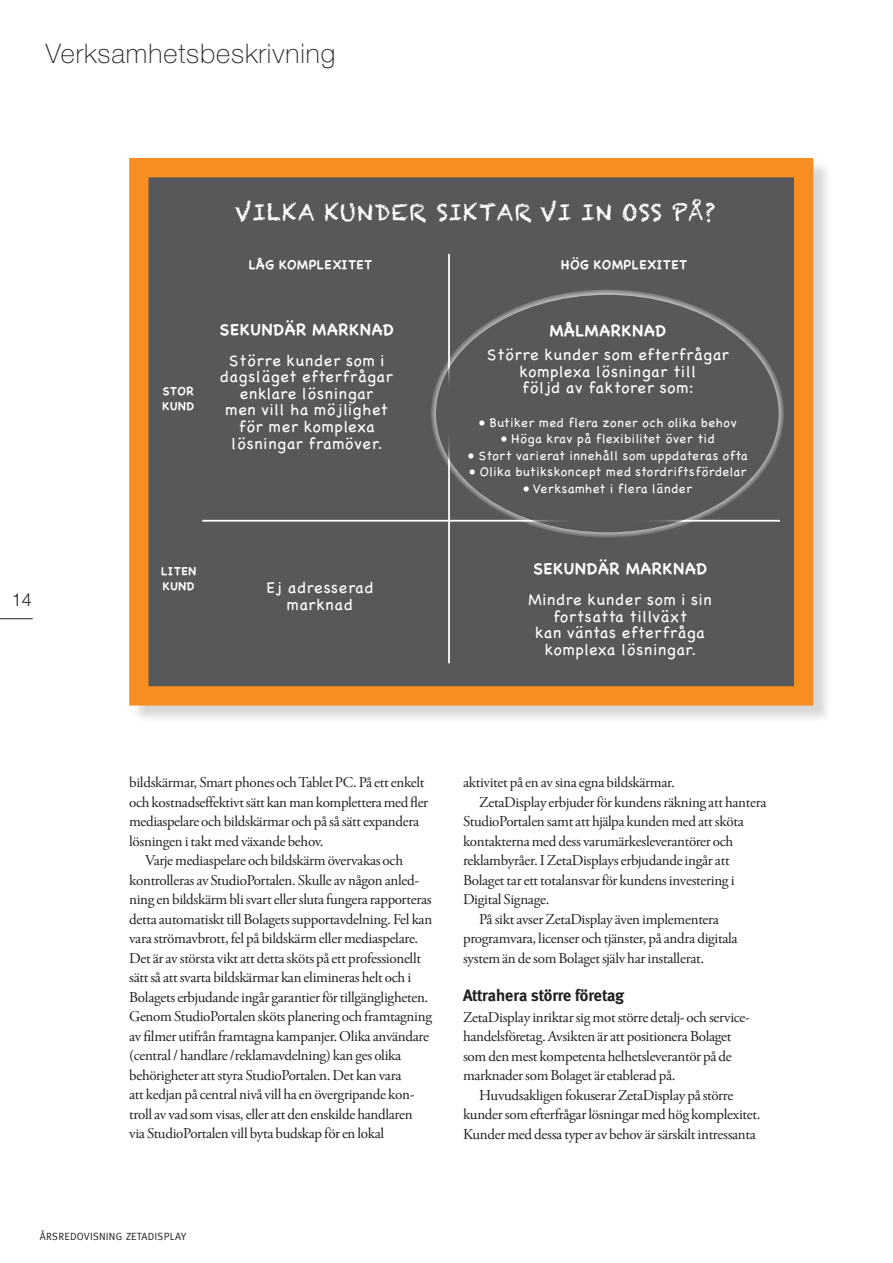
<style>
.page{position:relative;width:893px;height:1263px;background:#fff}
.page>*{position:absolute;margin:0;border:0;box-sizing:border-box;transform-origin:0 0}
.t1{font:100 27px "Helvetica Neue";letter-spacing:.035em;color:#231f20}
.t2{font:22.5px "Chalkduster";letter-spacing:.045em;color:#fff}
.t3{font:300 18px "Helvetica Neue";color:#231f20}
.t4{font:700 16.5px "Meta";color:#231f20}
.t5{font:16.05px/16.5px "Chalkboard";letter-spacing:.045em;color:#fff;text-align:center}
.t6{font:700 16.05px "Chalkboard";letter-spacing:.045em;color:#fff}
.t7{font:15px/19.5px "Cap Garamond";letter-spacing:-.02em;color:#231f20}
.t8{font:12.9px "Chalkboard";letter-spacing:.045em;color:#fff}
.t9{font:700 12.9px "Chalkboard";letter-spacing:.045em;color:#fff}
.t10{font:700 11.55px/15px "Chalkboard";letter-spacing:.045em;color:#fff}
.t11{font:10.5px "Meta";letter-spacing:.02em;color:#231f20}
</style>
<div class="page">
<div style="left:131px;top:160px;width:701px;height:564px;background:#231f20;opacity:.18"></div>
<div style="left:129px;top:158px;width:684px;height:547px;background:#57585a;border:19px solid #f68e21"></div>
<hr style="left:202px;top:520px;width:578px;height:2px;background:#fff">
<hr style="left:448px;top:254px;width:2px;height:409px;background:#fff">
<div style="left:433px;top:292px;width:348px;height:243px;background:#57585a;border-radius:50%"></div>
<hr style="left:0;top:618px;width:33px;height:1px;background:#231f20">
<h1 class="t1" style="left:46px;top:38px;width:291px">Verksamhetsbeskrivning</h1>
<p class="t3" style="left:12px;top:588px;width:21px">14</p>
<p class="t10" style="left:162px;top:383px;width:33px">STOR<br>KUND</p>
<h2 class="t2" style="left:235px;top:199px;width:482px">VILKA KUNDER SIKTAR VI IN OSS PÅ?</h2>
<p class="t9" style="left:249px;top:257px;width:102px">LÅG KOMPLE XITET</p>
<p class="t9" style="left:561px;top:257px;width:104px">HÖG KOMPLE XITET</p>
<p class="t6" style="left:220px;top:320px;width:176px">SEKUNDÄR MARKNAD</p>
<p class="t5" style="left:221px;top:352px;width:174px">Större kunder som i dagsläget efterfrågar enklare lösningar<br>men vill ha möjlighet för mer komplexa lösningar framöver.</p>
<p class="t6" style="left:550px;top:322px;width:118px">MÅLMARKNAD</p>
<p class="t5" style="left:487px;top:346px;width:244px">Större kunder som efterfrågar komplexa lösningar till<br>följd av faktorer som:</p>
<p class="t8" style="left:479px;top:414px;width:259px">• Butiker med flera zoner och olika behov</p>
<p class="t8" style="left:501px;top:431px;width:215px">• Höga krav på flexibilitet över tid</p>
<p class="t8" style="left:468px;top:448px;width:281px">• Stort varierat innehåll som uppdateras ofta</p>
<p class="t8" style="left:469px;top:464px;width:278px">• Olika butikskoncept med stordriftsfördelar</p>
<p class="t8" style="left:524px;top:481px;width:170px">• Verksamhet i flera länder</p>
<p class="t10" style="left:161px;top:563px;width:37px">LITEN<br>KUND</p>
<p class="t5" style="left:266px;top:579px;width:108px">Ej adresserad marknad</p>
<p class="t6" style="left:533px;top:559px;width:176px">SEKUNDÄR MARKNAD</p>
<p class="t5" style="left:528px;top:591px;width:185px">Mindre kunder som i sin fortsatta tillväxt<br>kan väntas efterfråga komplexa lösningar.</p>
<p class="t7" style="left:129px;top:773px;width:297px">bildskärmar, Smart phones och Tablet PC. På ett enkelt</p>
<p class="t7" style="left:129px;top:792px;width:301px">och kostnadseffektivt sätt kan man komplettera med fler</p>
<p class="t7" style="left:129px;top:812px;width:292px">mediaspelare och bildskärmar och på så sätt expandera</p>
<p class="t7" style="left:129px;top:831px;width:196px">lösningen i takt med växande behov.</p>
<p class="t7" style="left:145px;top:851px;width:259px">Varje mediaspelare och bildskärm övervakas och</p>
<p class="t7" style="left:129px;top:870px;width:292px">kontrolleras av StudioPortalen. Skulle av någon anled-</p>
<p class="t7" style="left:129px;top:890px;width:304px">ning en bildskärm bli svart eller sluta fungera rapporteras</p>
<p class="t7" style="left:129px;top:909px;width:305px">detta automatiskt till Bolagets supportavdelning. Fel kan</p>
<p class="t7" style="left:129px;top:929px;width:291px">vara strömavbrott, fel på bildskärm eller mediaspelare.</p>
<p class="t7" style="left:129px;top:948px;width:293px">Det är av största vikt att detta sköts på ett professionellt</p>
<p class="t7" style="left:129px;top:968px;width:283px">sätt så att svarta bildskärmar kan elimineras helt och i</p>
<p class="t7" style="left:129px;top:987px;width:301px">Bolagets erbjudande ingår garantier för tillgängligheten.</p>
<p class="t7" style="left:129px;top:1007px;width:304px">Genom StudioPortalen sköts planering och framtagning</p>
<p class="t7" style="left:129px;top:1026px;width:301px">av filmer utifrån framtagna kampanjer. Olika användare</p>
<p class="t7" style="left:129px;top:1046px;width:274px">(central / handlare /reklamavdelning) kan ges olika</p>
<p class="t7" style="left:129px;top:1065px;width:274px">behörigheter att styra StudioPortalen. Det kan vara</p>
<p class="t7" style="left:129px;top:1085px;width:287px">att kedjan på central nivå vill ha en övergripande kon-</p>
<p class="t7" style="left:129px;top:1104px;width:285px">troll av vad som visas, eller att den enskilde handlaren</p>
<p class="t7" style="left:129px;top:1124px;width:257px">via StudioPortalen vill byta budskap för en lokal</p>
<p class="t7" style="left:463px;top:773px;width:213px">aktivitet på en av sina egna bildskärmar.</p>
<p class="t7" style="left:479px;top:792px;width:289px">ZetaDisplay erbjuder för kundens räkning att hantera</p>
<p class="t7" style="left:463px;top:812px;width:282px">StudioPortalen samt att hjälpa kunden med att sköta</p>
<p class="t7" style="left:463px;top:831px;width:272px">kontakterna med dess varumärkesleverantörer och</p>
<p class="t7" style="left:463px;top:851px;width:268px">reklambyråer. I ZetaDisplays erbjudande ingår att</p>
<p class="t7" style="left:463px;top:870px;width:273px">Bolaget tar ett totalansvar för kundens investering i</p>
<p class="t7" style="left:463px;top:890px;width:88px">Digital Signage.</p>
<p class="t7" style="left:479px;top:909px;width:241px">På sikt avser ZetaDisplay även implementera</p>
<p class="t7" style="left:463px;top:929px;width:276px">programvara, licenser och tjänster, på andra digitala</p>
<p class="t7" style="left:463px;top:948px;width:243px">system än de som Bolaget själv har installerat.</p>
<p class="t4" style="left:463px;top:985px;width:163px">Attrahera större företag</p>
<p class="t7" style="left:463px;top:1007px;width:288px">ZetaDisplay inriktar sig mot större detalj- och service&shy;handelsföretag. Avsikten är att positionera Bolaget som den mest kompetenta helhetsleverantör på de marknader som Bolaget är etablerad på.</p>
<p class="t7" style="left:463px;top:1085px;width:299px;text-indent:16px">Huvudsakligen fokuserar ZetaDisplay på större kunder som efterfrågar lösningar med hög komplexitet.<br>Kunder med dessa typer av behov är särskilt intressanta</p>
<p class="t11" style="left:40px;top:1230px;width:148px">ÅRSREDOVISNING ZETADISPLAY</p>
</div>
